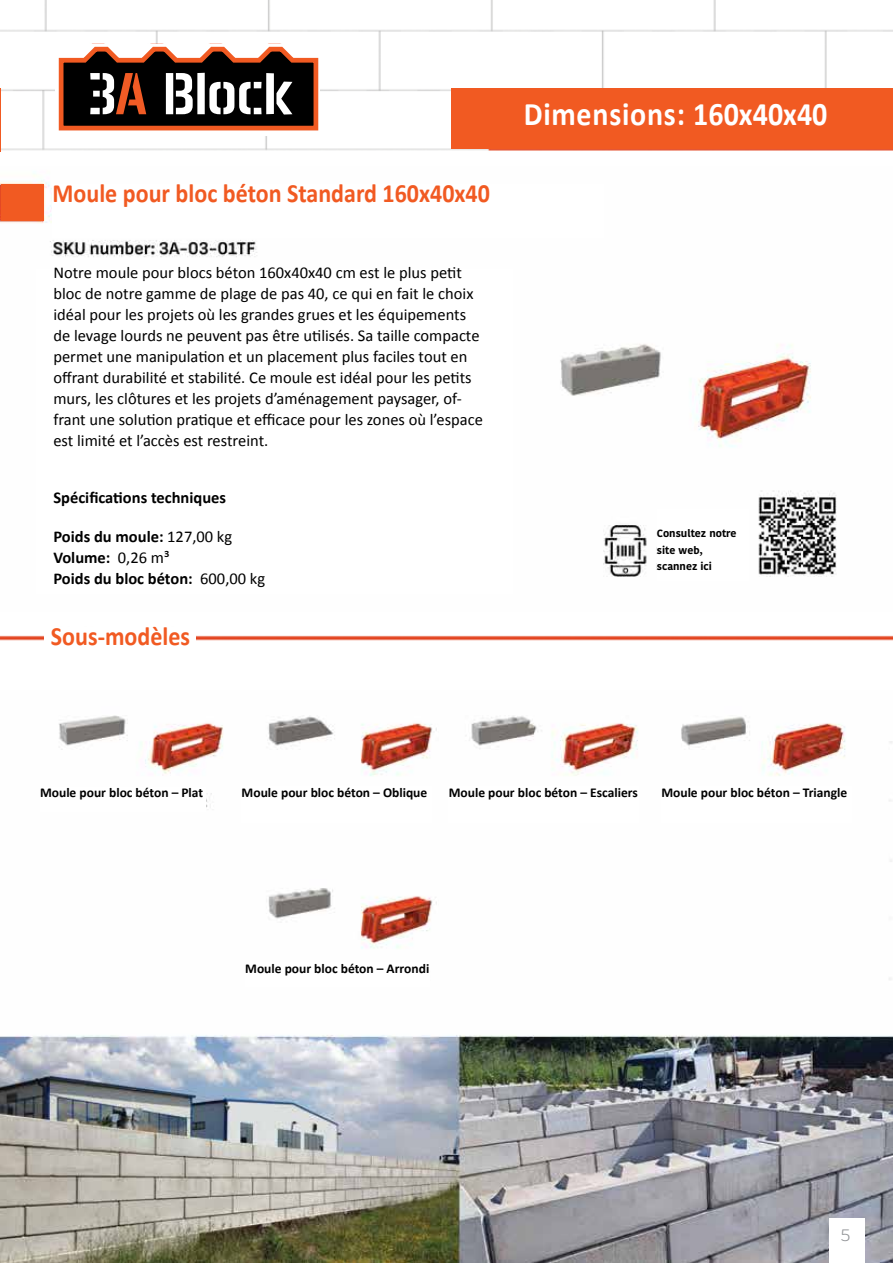
<style>
.page{position:relative;width:893px;height:1263px;background:#fff}
.page>*{position:absolute;margin:0;border:0;box-sizing:border-box;transform-origin:0 0}
.t1{font:700 33px "Calibri";letter-spacing:.025em;color:#fff;scale:.91 1}
.t2{font:700 26.4px "Calibri";color:#f15a22;scale:.91 1}
.t3{font:16.5px/21px "Calibri";color:#000}
.t4{font:700 16.5px/21px "Calibri";color:#000}
.t5{font:16.5px "Ko Ho";color:#939598}
.t6{font:700 13.5px "Calibri";color:#000}
.t7{font:700 10.5px/16.5px "Kohinoor Telugu";color:#000}
.s1{font-weight:400}
</style>
<div class="page">
<img style="left:0;top:175px;width:893px;height:1088px">
<img style="left:0;top:0;width:893px;height:152px">
<img style="left:0;top:613px;width:893px;height:76px">
<div style="left:830px;top:1218px;width:35px;height:45px;background:#fff"></div>
<div style="left:56px;top:44px;width:264px;height:92px;background:#fff"></div>
<svg style="left:58px;top:46px;width:261px;height:85px"></svg>
<div style="left:36px;top:269px;width:476px;height:325px;background:#fff"></div>
<div style="left:53px;top:184px;width:551px;height:54px;background:#fff"></div>
<div style="left:1px;top:184px;width:43px;height:37px;background:#f15a22"></div>
<div style="left:40px;top:787px;width:166px;height:24px;background:#fff"></div>
<div style="left:242px;top:787px;width:190px;height:36px;background:#fff"></div>
<div style="left:449px;top:787px;width:190px;height:36px;background:#fff"></div>
<div style="left:661px;top:787px;width:191px;height:36px;background:#fff"></div>
<div style="left:245px;top:962px;width:185px;height:25px;background:#fff"></div>
<hr style="left:0;top:88px;width:1px;height:63px;background:#f15a22">
<div style="left:451px;top:88px;width:442px;height:61px;background:#f15a22"></div>
<div style="left:45px;top:627px;width:151px;height:31px;background:#fff"></div>
<div style="left:657px;top:510px;width:91px;height:71px;background:#fff"></div>
<h2 class="t2" style="left:53px;top:175px;width:482px">Мoule pour bloc béton Standard 160x40x40</h2>
<p class="t3" style="left:53px;top:261px;width:431px">Notre moule pour blocs béton 160x40x40 cm est le plus petit bloc de notre gamme de plage de pas 40, ce qui en fait le choix idéal pour les projets où les grandes grues et les équipements de levage lourds ne peuvent pas être utilisés. Sa taille compacte permet une manipulation et un placement plus faciles tout en offrant durabilité et stabilité. Ce moule est idéal pour les petits murs, les clôtures et les projets d’aménagement paysager, of&shy;frant une solution pratique et efficace pour les zones où l’espace est limité et l’accès est restreint.</p>
<p class="t4" style="left:53px;top:486px;width:174px">Spécifications techniques</p>
<p class="t4" style="left:53px;top:525px;width:213px">Poids du moule: <span class="s1">127,00 kg<br></span>Volume: <span class="s1">0,26 m³<br></span>Poids du bloc béton: <span class="s1">600,00 kg</span></p>
<h2 class="t2" style="left:51px;top:618px;width:154px">Sous-modèles</h2>
<h1 class="t1" style="left:524px;top:90px;width:335px">Dimensions: 160x40x40</h1>
<p class="t7" style="left:657px;top:526px;width:81px">Consultez notre site web, scannez ici</p>
<p class="t7" style="left:657px;top:540px;width:81px">Consultez notre site web</p>
<p class="t6" style="left:40px;top:783px;width:165px">Moule pour bloc béton – Plat</p>
<p class="t6" style="left:242px;top:783px;width:187px">Moule pour bloc béton – Oblique</p>
<p class="t6" style="left:449px;top:783px;width:191px">Moule pour bloc béton – Escaliers</p>
<p class="t6" style="left:661px;top:783px;width:187px">Moule pour bloc béton – Triangle</p>
<p class="t6" style="left:245px;top:958px;width:186px">Moule pour bloc béton – Arrondi</p>
<p class="t5" style="left:840px;top:1222px;width:12px">5</p>
</div>
